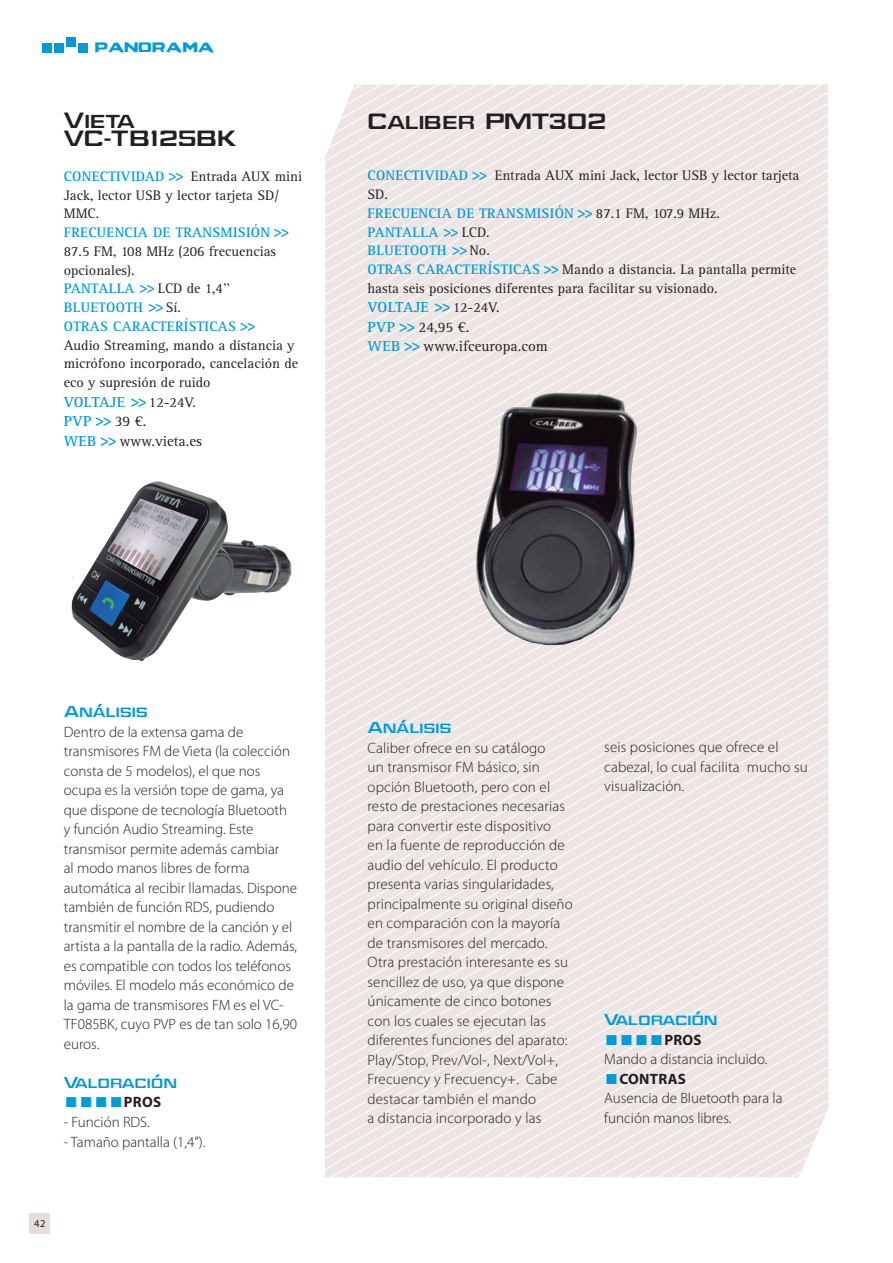
<style>
.page{position:relative;width:893px;height:1263px;background:#fff}
.page>*{position:absolute;margin:0;border:0;box-sizing:border-box;transform-origin:0 0}
.t1{font:21px/18px "Jefferies Extended";color:#231f20;scale:.85 1}
.t2{font:19.5px "Dead Space Title Font";color:#009ad9;scale:.9 1}
.t3{font:300 15px/19.5px "Myriad Pro";letter-spacing:.005em;color:#231f20}
.t4{font:15px/19.5px "Rotis Serif Std";color:#231f20}
.t5{font:15px "Jefferies Extended";color:#009ad9;scale:.85 1}
.t6{font:15px "Scala Sans Bold Exp";color:#009ad9}
.t7{font:14.25px/18.8px "Rotis Serif Std";color:#231f20}
.t8{font:10.5px "Myriad Pro";color:#231f20}
.s1{font-weight:700;color:#009ad9}
.s2{font-weight:700;font-size:17.85px;color:#009ad9}
.s3{font-weight:700;font-size:18.75px;color:#009ad9}
.s4{font-size:14.25px}
.s5{font-family:"Myriad Pro";font-weight:700;color:#231f20}
.s6{font-family:"Scala Sans Bold Exp";font-weight:400;color:#009ad9}
.s7{font-weight:700}
</style>
<div class="page">
<div style="left:30px;top:1214px;width:20px;height:20px;background:#e5dcdb"></div>
<div style="left:43px;top:43px;width:9px;height:10px;background:#009ad9"></div>
<div style="left:54px;top:43px;width:10px;height:10px;background:#009ad9"></div>
<div style="left:66px;top:37px;width:10px;height:10px;background:#009ad9"></div>
<div style="left:78px;top:43px;width:10px;height:10px;background:#009ad9"></div>
<img style="left:71px;top:481px;width:221px;height:180px">
<svg style="left:336px;top:108px;width:492px;height:22px;background:#eee7e6"></svg>
<svg style="left:325px;top:141px;width:503px;height:22px;background:#ede7e6"></svg>
<svg style="left:325px;top:163px;width:503px;height:22px;background:#ede7e6"></svg>
<svg style="left:325px;top:197px;width:503px;height:22px;background:#ede7e6"></svg>
<svg style="left:325px;top:230px;width:503px;height:22px;background:#ede7e6"></svg>
<svg style="left:325px;top:252px;width:503px;height:22px;background:#ede7e6"></svg>
<svg style="left:325px;top:285px;width:503px;height:22px;background:#ede7e6"></svg>
<svg style="left:325px;top:318px;width:503px;height:23px;background:#ede7e6"></svg>
<svg style="left:325px;top:352px;width:503px;height:22px;background:#ede7e6"></svg>
<svg style="left:325px;top:374px;width:503px;height:22px;background:#ede7e6"></svg>
<svg style="left:325px;top:440px;width:503px;height:737px;background:#ede7e6"></svg>
<img style="left:465px;top:390px;width:173px;height:324px">
<h2 class="t2" style="left:94px;top:33px;width:135px">panorama</h2>
<h1 class="t1" style="left:64px;top:111px;width:205px">Vieta<br>VC-TB125BK</h1>
<p class="t7" style="left:64px;top:167px;width:240px"><span class="s1">CONECTIVIDAD</span> <span class="s2">&gt;&gt;</span> Entrada AUX mini<br>Jack, lector USB y lector tarjeta SD/<br>MMC.<br><span class="s1">FRECUENCIA DE TRANSMISIÓN</span> <span class="s2">&gt;&gt;<br></span>87.5 FM, 108 MHz (206 frecuencias opcionales).<br><span class="s1">PANTALLA</span> <span class="s2">&gt;&gt;</span> LCD de 1,4’’<br><span class="s1">BLUETOOTH</span> <span class="s2">&gt;&gt;</span> Sí.<br><span class="s1">OTRAS CARACTERÍSTICAS</span> <span class="s2">&gt;&gt;<br></span>Audio Streaming, mando a distancia y micrófono incorporado, cancelación de eco y supresión de ruido</p>
<p class="t4" style="left:64px;top:392px;width:140px"><span class="s1">VOLTAJE</span> <span class="s3">&gt;&gt;</span> <span class="s4">12-24V.<br></span><span class="s1">PVP</span> <span class="s3">&gt;&gt;</span> 39 €.<br><span class="s1">WEB</span> <span class="s3">&gt;&gt;</span> www.vieta.es</p>
<h1 class="t1" style="left:368px;top:112px;width:283px">Caliber PMT302</h1>
<p class="t7" style="left:368px;top:167px;width:433px"><span class="s1">CONECTIVIDAD</span> <span class="s2">&gt;&gt;</span> Entrada AUX mini Jack, lector USB y lector tarjeta SD.<br><span class="s1">FRECUENCIA DE TRANSMISIÓN</span> <span class="s2">&gt;&gt;</span> 87.1 FM, 107.9 MHz.<br><span class="s1">PANTALLA</span> <span class="s2">&gt;&gt;</span> LCD.<br><span class="s1">BLUETOOTH</span> <span class="s2">&gt;&gt;</span> No.<br><span class="s1">OTRAS CARACTERÍSTICAS</span> <span class="s2">&gt;&gt;</span> Mando a distancia. La pantalla permite hasta seis posiciones diferentes para facilitar su visionado.</p>
<p class="t4" style="left:368px;top:298px;width:182px"><span class="s1">VOLTAJE</span> <span class="s3">&gt;&gt;</span> <span class="s4">12-24V.<br></span><span class="s1">PVP</span> <span class="s3">&gt;&gt;</span> 24,95 €.<br><span class="s1">WEB</span> <span class="s3">&gt;&gt;</span> www.ifceuropa.com</p>
<p class="t5" style="left:64px;top:701px;width:100px">Análisis</p>
<p class="t3" style="left:64px;top:722px;width:235px">Dentro de la extensa gama de transmisores FM de Vieta (la colección consta de 5 modelos), el que nos ocupa es la versión tope de gama, ya que dispone de tecnología Bluetooth y función Audio Streaming. Este transmisor permite además cambiar<br>al modo manos libres de forma automática al recibir llamadas. Dispone también de función RDS, pudiendo transmitir el nombre de la canción y el artista a la pantalla de la radio. Además, es compatible con todos los teléfonos móviles. El modelo más económico de la gama de transmisores FM es el VC-TF085BK, cuyo PVP es de tan solo 16,90 euros.</p>
<p class="t5" style="left:64px;top:1072px;width:135px">Valoración</p>
<p class="t6" style="left:64px;top:1095px;width:99px">RRRR<span class="s5">PROS</span></p>
<p class="t3" style="left:64px;top:1112px;width:88px">- Función RDS.</p>
<p class="t3" style="left:64px;top:1131px;width:143px">- Tamaño pantalla (1,4’’).</p>
<p class="t8" style="left:34px;top:1217px;width:13px">42</p>
<p class="t5" style="left:368px;top:717px;width:100px">Análisis</p>
<p class="t3" style="left:368px;top:738px;width:207px">Caliber ofrece en su catálogo<br>un transmisor FM básico, sin opción Bluetooth, pero con el resto de prestaciones necesarias para convertir este dispositivo<br>en la fuente de reproducción de audio del vehículo. El producto presenta varias singularidades, principalmente su original diseño en comparación con la mayoría de transmisores del mercado.<br>Otra prestación interesante es su sencillez de uso, ya que dispone únicamente de cinco botones con los cuales se ejecutan las diferentes funciones del aparato:<br>Play/Stop, Prev/Vol-, Next/Vol+,<br>Frecuency y Frecuency+. Cabe destacar también el mando<br>a distancia incorporado y las</p>
<p class="t3" style="left:604px;top:737px;width:205px">seis posiciones que ofrece el cabezal, lo cual facilita mucho su visualización.</p>
<p class="t5" style="left:604px;top:1009px;width:135px">Valoración</p>
<p class="t6" style="left:604px;top:1032px;width:99px">RRRR<span class="s5">PROS</span></p>
<p class="t3" style="left:604px;top:1049px;width:180px">Mando a distancia incluido.<br><span class="s6">R</span><span class="s7">CONTRAS<br></span>Ausencia de Bluetooth para la función manos libres.</p>
</div>
